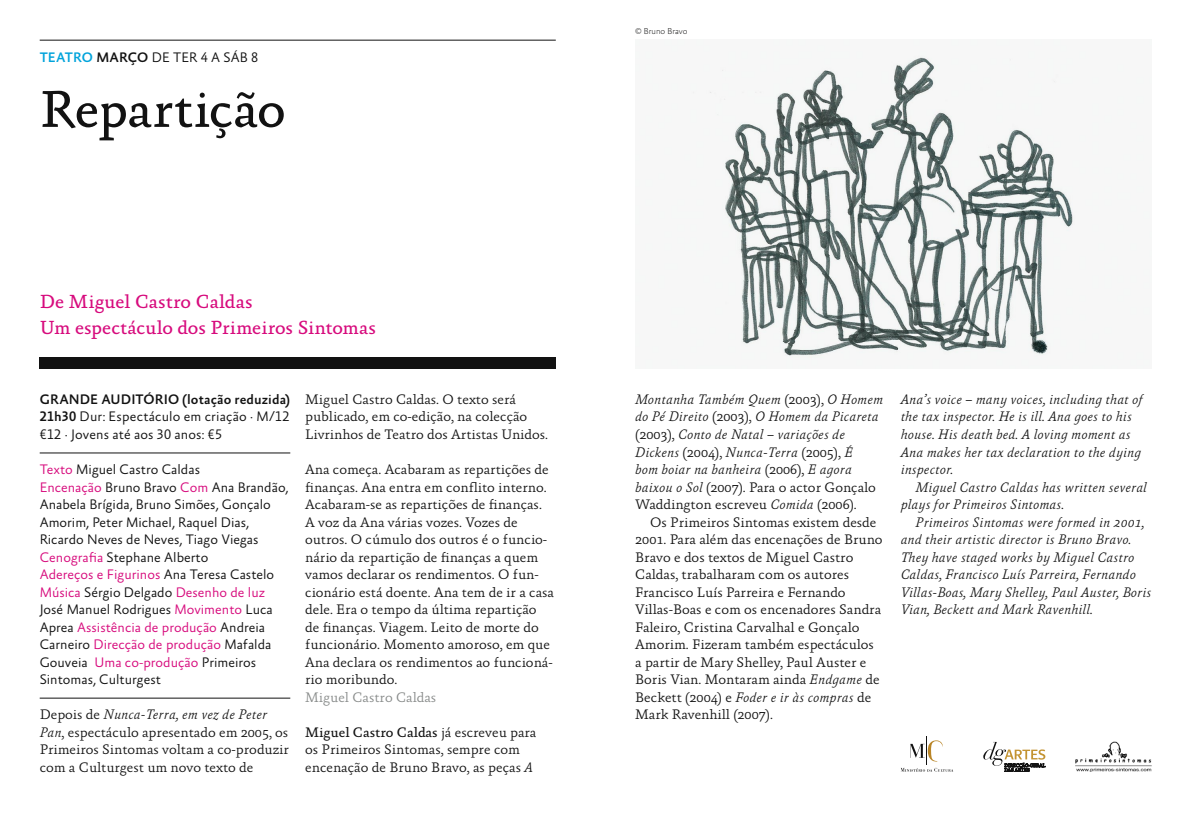
<style>
.page{position:relative;width:1191px;height:829px;background:#fff}
.page>*{position:absolute;margin:0;border:0;box-sizing:border-box;transform-origin:0 0}
.t1{font:52.5px "Absara OT";letter-spacing:-.015em;color:#121212}
.t2{font:19.25px/26.1px "Absara OT";letter-spacing:-.005em;color:#d70b7d}
.t3{font:300 14px/17.5px "Absara OT";color:#121212}
.t4{font:italic 300 14px "Absara OT";color:#121212}
.t5{font:300 14px/17.5px "Absara Sans OT";color:#121212;text-align:justify}
.t6{font:100 8.75px "Absara Sans OT";color:#121212}
.s1{font-weight:500;color:#00a3db}
.s2{font-weight:500}
.s3{color:#d70b7d}
.s4{font-style:italic}
.s5{color:#878a89}
.s6{font-weight:400}
.s7{font-style:normal}
</style>
<div class="page">
<hr style="left:40px;top:40px;width:516px;height:1px;background:#121212">
<hr style="left:40px;top:452px;width:250px;height:1px;background:#121212">
<hr style="left:40px;top:697px;width:250px;height:1px;background:#121212">
<img style="left:693px;top:55px;width:380px;height:304px">
<div style="left:40px;top:358px;width:516px;height:11px;background:#121212"></div>
<svg style="left:983px;top:741px;width:62px;height:30px"></svg>
<img style="left:1075px;top:741px;width:77px;height:30px">
<svg style="left:901px;top:736px;width:52px;height:35px"></svg>
<p class="t5" style="left:40px;top:49px;width:220px"><span class="s1">TEATRO</span> <span class="s2">MARÇO</span> DE TER 4 A SÁB 8</p>
<p class="t1" style="left:40px;top:79px;width:247px">Repartição</p>
<p class="t2" style="left:40px;top:289px;width:338px">De Miguel Castro Caldas<br>Um espectáculo dos Primeiros Sintomas</p>
<p class="t5" style="left:40px;top:391px;width:252px"><span class="s2">GRANDE AUDITÓRIO (lotação reduzida)<br>21h30</span> Dur: Espectáculo em criação · M/12 €12 · Jovens até aos 30 anos: €5</p>
<p class="t5" style="left:40px;top:461px;width:250px;text-align:left"><span class="s3">Texto</span> Miguel Castro Caldas<br><span class="s3">Encenação</span> Bruno Bravo <span class="s3">Com</span> Ana Brandão, Anabela Brígida, Bruno Simões, Gonçalo Amorim, Peter Michael, Raquel Dias, Ricardo Neves de Neves, Tiago Viegas <span class="s3">Cenografia</span> Stephane Alberto<br><span class="s3">Adereços e Figurinos</span> Ana Teresa Castelo <span class="s3">Música</span> Sérgio Delgado <span class="s3">Desenho de luz </span>José Manuel Rodrigues <span class="s3">Movimento</span> Luca Aprea <span class="s3">Assistência de produção</span> Andreia Carneiro <span class="s3">Direcção de produção</span> Mafalda Gouveia <span class="s3">Uma co-produção</span> Primeiros Sintomas, Culturgest</p>
<p class="t3" style="left:40px;top:706px;width:251px">Depois de <span class="s4">Nunca-Terra, em vez de Peter Pan</span>, espectáculo apresentado em 2005, os Primeiros Sintomas voltam a co-produzir com a Culturgest um novo texto de</p>
<p class="t3" style="left:305px;top:391px;width:244px">Miguel Castro Caldas. O texto será publicado, em co-edição, na colecção<br>Livrinhos de Teatro dos Artistas Unidos.</p>
<p class="t3" style="left:305px;top:461px;width:250px">Ana começa. Acabaram as repartições de finanças. Ana entra em conflito interno.<br>Acabaram-se as repartições de finanças.<br>A voz da Ana várias vozes. Vozes de outros. O cúmulo dos outros é o funcio&shy;nário da repartição de finanças a quem vamos declarar os rendimentos. O fun&shy;cionário está doente. Ana tem de ir a casa dele. Era o tempo da última repartição de finanças. Viagem. Leito de morte do funcionário. Momento amoroso, em que Ana declara os rendimentos ao funcioná&shy;rio moribundo.<br><span class="s5">Miguel Castro Caldas</span></p>
<p class="t3" style="left:305px;top:723px;width:233px"><span class="s6">Miguel Castro Caldas</span> já escreveu para os Primeiros Sintomas, sempre com encenação de Bruno Bravo, as peças <span class="s4">A</span></p>
<p class="t6" style="left:635px;top:26px;width:54px">© Bruno Bravo</p>
<p class="t4" style="left:635px;top:391px;width:249px">Montanha Também Quem <span class="s7">(2003),</span> O Homem</p>
<p class="t4" style="left:635px;top:408px;width:245px">do Pé Direito <span class="s7">(2003),</span> O Homem da Picareta</p>
<p class="t4" style="left:635px;top:426px;width:211px"><span class="s7">(2003),</span> Conto de Natal – variações de</p>
<p class="t4" style="left:635px;top:443px;width:219px">Dickens <span class="s7">(2004),</span> Nunca-Terra <span class="s7">(2005),</span> É</p>
<p class="t4" style="left:635px;top:461px;width:218px">bom boiar na banheira <span class="s7">(2006),</span> E agora</p>
<p class="t3" style="left:635px;top:478px;width:242px"><span class="s4">baixou o Sol</span> (2007). Para o actor Gonçalo</p>
<p class="t3" style="left:635px;top:496px;width:223px">Waddington escreveu <span class="s4">Comida</span> (2006).</p>
<p class="t3" style="left:650px;top:513px;width:228px">Os Primeiros Sintomas existem desde</p>
<p class="t3" style="left:635px;top:531px;width:249px">2001. Para além das encenações de Bruno</p>
<p class="t3" style="left:635px;top:548px;width:220px">Bravo e dos textos de Miguel Castro</p>
<p class="t3" style="left:635px;top:566px;width:215px">Caldas, trabalharam com os autores</p>
<p class="t3" style="left:635px;top:583px;width:212px">Francisco Luís Parreira e Fernando</p>
<p class="t3" style="left:635px;top:601px;width:247px">Villas-Boas e com os encenadores Sandra</p>
<p class="t3" style="left:635px;top:618px;width:226px">Faleiro, Cristina Carvalhal e Gonçalo</p>
<p class="t3" style="left:635px;top:636px;width:240px">Amorim. Fizeram também espectáculos</p>
<p class="t3" style="left:635px;top:653px;width:233px">a partir de Mary Shelley, Paul Auster e</p>
<p class="t3" style="left:635px;top:671px;width:246px">Boris Vian. Montaram ainda <span class="s4">Endgame</span> de</p>
<p class="t4" style="left:635px;top:688px;width:238px"><span class="s7">Beckett (2004) e</span> Foder e ir às compras <span class="s7">de</span></p>
<p class="t3" style="left:635px;top:706px;width:139px">Mark Ravenhill (2007).</p>
<p class="t4" style="left:900px;top:391px;width:244px">Ana’s voice – many voices, including that of</p>
<p class="t4" style="left:900px;top:408px;width:233px">the tax inspector. He is ill. Ana goes to his</p>
<p class="t4" style="left:900px;top:426px;width:231px">house. His death bed. A loving moment as</p>
<p class="t4" style="left:900px;top:443px;width:242px">Ana makes her tax declaration to the dying</p>
<p class="t4" style="left:900px;top:461px;width:54px">inspector.</p>
<p class="t4" style="left:915px;top:478px;width:233px">Miguel Castro Caldas has written several</p>
<p class="t4" style="left:900px;top:496px;width:165px">plays for Primeiros Sintomas.</p>
<p class="t4" style="left:915px;top:513px;width:231px">Primeiros Sintomas were formed in 2001,</p>
<p class="t4" style="left:900px;top:531px;width:232px">and their artistic director is Bruno Bravo.</p>
<p class="t4" style="left:900px;top:548px;width:235px">They have staged works by Miguel Castro</p>
<p class="t4" style="left:900px;top:566px;width:237px">Caldas, Francisco Luís Parreira, Fernando</p>
<p class="t4" style="left:900px;top:583px;width:252px">Villas-Boas, Mary Shelley, Paul Auster, Boris</p>
<p class="t4" style="left:900px;top:601px;width:194px">Vian, Beckett and Mark Ravenhill.</p>
</div>
